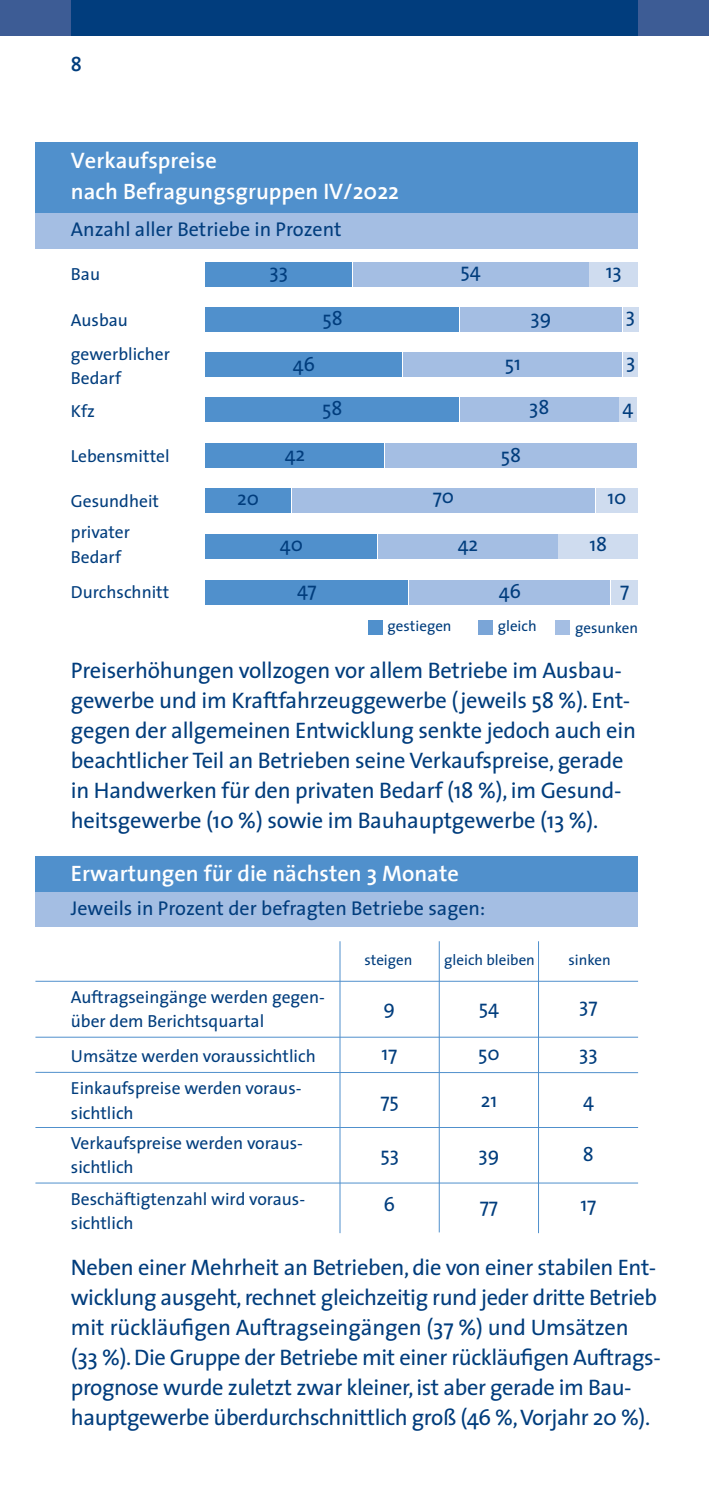
<style>
.page{position:relative;width:709px;height:1489px;background:#fff}
.page>*{position:absolute;margin:0;border:0;box-sizing:border-box;transform-origin:0 0}
.t1{font:22.5px/30px "The Sans";letter-spacing:-.015em;color:#013d7d}
.t2{font:600 22.5px/32px "The Sans";color:#fff}
.t3{font:20px "The Sans";color:#013d7d}
.t4{font:600 20px "The Sans";color:#013d7d}
.t5{font:17.5px/24.8px "The Sans";color:#013d7d}
.t6{font:15px "The Sans";color:#013d7d}
</style>
<div class="page">
<div style="left:0;top:0;width:709px;height:35px;background:#013d7d"></div>
<div style="left:0;top:0;width:71px;height:35px;background:#3d5c95"></div>
<div style="left:638px;top:0;width:71px;height:35px;background:#3d5c95"></div>
<div style="left:35px;top:213px;width:603px;height:35px;background:#a4bee3"></div>
<div style="left:35px;top:142px;width:603px;height:71px;background:#5090cc"></div>
<div style="left:35px;top:891px;width:603px;height:36px;background:#a4bee3"></div>
<div style="left:35px;top:856px;width:603px;height:35px;background:#5090cc"></div>
<hr style="left:35px;top:1036px;width:603px;height:1px;background:#5090cc">
<hr style="left:35px;top:980px;width:603px;height:1px;background:#5090cc">
<hr style="left:35px;top:1071px;width:603px;height:2px;background:#5090cc">
<hr style="left:35px;top:1126px;width:603px;height:1px;background:#5090cc">
<hr style="left:35px;top:1182px;width:603px;height:1px;background:#5090cc">
<hr style="left:339px;top:941px;width:1px;height:291px;background:#5090cc">
<hr style="left:439px;top:941px;width:1px;height:291px;background:#5090cc">
<hr style="left:538px;top:941px;width:1px;height:291px;background:#5090cc">
<div style="left:206px;top:307px;width:253px;height:25px;background:#5090cc"></div>
<div style="left:589px;top:261px;width:49px;height:25px;background:#cfdcef"></div>
<div style="left:596px;top:488px;width:42px;height:24px;background:#cfdcef"></div>
<div style="left:206px;top:352px;width:196px;height:25px;background:#5090cc"></div>
<div style="left:403px;top:352px;width:219px;height:25px;background:#a4bee3"></div>
<div style="left:460px;top:307px;width:161px;height:25px;background:#a4bee3"></div>
<div style="left:558px;top:534px;width:80px;height:24px;background:#cfdcef"></div>
<div style="left:623px;top:352px;width:15px;height:25px;background:#cfdcef"></div>
<div style="left:292px;top:488px;width:302px;height:24px;background:#a4bee3"></div>
<div style="left:206px;top:488px;width:85px;height:24px;background:#5090cc"></div>
<div style="left:206px;top:533px;width:171px;height:25px;background:#5090cc"></div>
<div style="left:206px;top:580px;width:202px;height:25px;background:#5090cc"></div>
<div style="left:378px;top:533px;width:179px;height:25px;background:#a4bee3"></div>
<div style="left:409px;top:580px;width:201px;height:25px;background:#a4bee3"></div>
<div style="left:611px;top:580px;width:27px;height:25px;background:#cfdcef"></div>
<div style="left:206px;top:261px;width:146px;height:25px;background:#5090cc"></div>
<div style="left:353px;top:261px;width:235px;height:25px;background:#a4bee3"></div>
<div style="left:206px;top:443px;width:178px;height:24px;background:#5090cc"></div>
<div style="left:385px;top:443px;width:252px;height:24px;background:#a4bee3"></div>
<div style="left:619px;top:397px;width:17px;height:25px;background:#cfdcef"></div>
<div style="left:623px;top:307px;width:15px;height:25px;background:#cfdcef"></div>
<div style="left:206px;top:397px;width:253px;height:25px;background:#5090cc"></div>
<div style="left:460px;top:397px;width:158px;height:25px;background:#a4bee3"></div>
<div style="left:368px;top:620px;width:14px;height:14px;background:#5090cc"></div>
<div style="left:478px;top:620px;width:14px;height:14px;background:#7aa5d7"></div>
<div style="left:555px;top:620px;width:14px;height:14px;background:#a4bee3"></div>
<p class="t4" style="left:71px;top:47px;width:13px">8</p>
<p class="t2" style="left:71px;top:143px;width:330px">Verkaufspreise<br>nach Befragungsgruppen IV/2022</p>
<p class="t3" style="left:71px;top:213px;width:272px">Anzahl aller Betriebe in Prozent</p>
<p class="t5" style="left:71px;top:261px;width:31px">Bau</p>
<p class="t5" style="left:71px;top:303px;width:101px;line-height:33.5px">Ausbau gewerblicher</p>
<p class="t5" style="left:71px;top:362px;width:52px;line-height:32.2px">Bedarf<br>Kfz</p>
<p class="t5" style="left:71px;top:443px;width:100px">Lebensmittel</p>
<p class="t5" style="left:71px;top:485px;width:90px;line-height:31px">Gesundheit privater</p>
<p class="t5" style="left:71px;top:539px;width:100px;line-height:34.8px">Bedarf<br>Durchschnitt</p>
<p class="t3" style="left:237px;top:482px;width:23px">20</p>
<p class="t3" style="left:269px;top:255px;width:20px">33</p>
<p class="t3" style="left:460px;top:253px;width:22px">54</p>
<p class="t3" style="left:605px;top:255px;width:17px">13</p>
<p class="t3" style="left:322px;top:302px;width:22px">58</p>
<p class="t3" style="left:530px;top:300px;width:22px">39</p>
<p class="t3" style="left:626px;top:299px;width:11px">3</p>
<p class="t3" style="left:293px;top:347px;width:24px">46</p>
<p class="t3" style="left:504px;top:346px;width:18px">51</p>
<p class="t3" style="left:626px;top:344px;width:11px">3</p>
<p class="t3" style="left:322px;top:391px;width:22px">58</p>
<p class="t3" style="left:529px;top:391px;width:22px">38</p>
<p class="t3" style="left:622px;top:391px;width:12px">4</p>
<p class="t3" style="left:285px;top:437px;width:22px">42</p>
<p class="t3" style="left:501px;top:438px;width:22px">58</p>
<p class="t3" style="left:433px;top:479px;width:23px">70</p>
<p class="t3" style="left:457px;top:527px;width:22px">42</p>
<p class="t3" style="left:499px;top:574px;width:24px">46</p>
<p class="t3" style="left:280px;top:527px;width:25px">40</p>
<p class="t3" style="left:297px;top:572px;width:21px">47</p>
<p class="t3" style="left:607px;top:481px;width:21px">10</p>
<p class="t3" style="left:589px;top:527px;width:19px">18</p>
<p class="t3" style="left:620px;top:573px;width:11px">7</p>
<p class="t6" style="left:387px;top:613px;width:65px">gestiegen</p>
<p class="t6" style="left:498px;top:613px;width:40px">gleich</p>
<p class="t6" style="left:575px;top:615px;width:64px">gesunken</p>
<p class="t1" style="left:71px;top:654px;width:566px">Preiserhöhungen vollzogen vor allem Betriebe im Ausbau&shy;gewerbe und im Kraftfahrzeuggewerbe (jeweils 58 %). Ent&shy;gegen der allgemeinen Entwicklung senkte jedoch auch ein beachtlicher Teil an Betrieben seine Verkaufspreise, gerade in Handwerken für den privaten Bedarf (18 %), im Gesund&shy;heitsgewerbe (10 %) sowie im Bauhauptgewerbe (13 %).</p>
<p class="t2" style="left:71px;top:856px;width:389px">Erwartungen für die nächsten 3 Monate</p>
<p class="t3" style="left:71px;top:891px;width:416px">Jeweils in Prozent der befragten Betriebe sagen:</p>
<p class="t5" style="left:71px;top:983px;width:256px">Auftragseingänge werden gegen&shy;über dem Berichtsquartal</p>
<p class="t5" style="left:71px;top:1043px;width:246px">Umsätze werden voraussichtlich</p>
<p class="t5" style="left:71px;top:1074px;width:232px">Einkaufspreise werden voraus&shy;sichtlich</p>
<p class="t5" style="left:71px;top:1129px;width:234px">Verkaufspreise werden voraus&shy;sichtlich</p>
<p class="t5" style="left:71px;top:1185px;width:236px">Beschäftigtenzahl wird voraus&shy;sichtlich</p>
<p class="t6" style="left:364px;top:947px;width:50px">steigen</p>
<p class="t6" style="left:444px;top:947px;width:92px">gleich bleiben</p>
<p class="t6" style="left:568px;top:947px;width:44px">sinken</p>
<p class="t3" style="left:383px;top:990px;width:13px">9</p>
<p class="t3" style="left:381px;top:1036px;width:17px">17</p>
<p class="t3" style="left:380px;top:1083px;width:20px">75</p>
<p class="t3" style="left:380px;top:1137px;width:20px">53</p>
<p class="t3" style="left:383px;top:1186px;width:13px">6</p>
<p class="t3" style="left:479px;top:990px;width:22px">54</p>
<p class="t3" style="left:579px;top:988px;width:20px">37</p>
<p class="t3" style="left:478px;top:1036px;width:23px">50</p>
<p class="t3" style="left:480px;top:1083px;width:18px">21</p>
<p class="t3" style="left:478px;top:1137px;width:22px">39</p>
<p class="t3" style="left:479px;top:1188px;width:20px">77</p>
<p class="t3" style="left:579px;top:1036px;width:20px">33</p>
<p class="t3" style="left:583px;top:1083px;width:12px">4</p>
<p class="t3" style="left:583px;top:1137px;width:13px">8</p>
<p class="t3" style="left:580px;top:1186px;width:17px">17</p>
<p class="t1" style="left:71px;top:1251px;width:591px">Neben einer Mehrheit an Betrieben, die von einer stabilen Ent&shy;wicklung ausgeht, rechnet gleichzeitig rund jeder dritte Betrieb mit rückläufigen Auftragseingängen (37 %) und Umsätzen (33 %). Die Gruppe der Betriebe mit einer rückläufigen Auftrags&shy;prognose wurde zuletzt zwar kleiner, ist aber gerade im Bau&shy;hauptgewerbe überdurchschnittlich groß (46 %, Vorjahr 20 %).</p>
</div>
